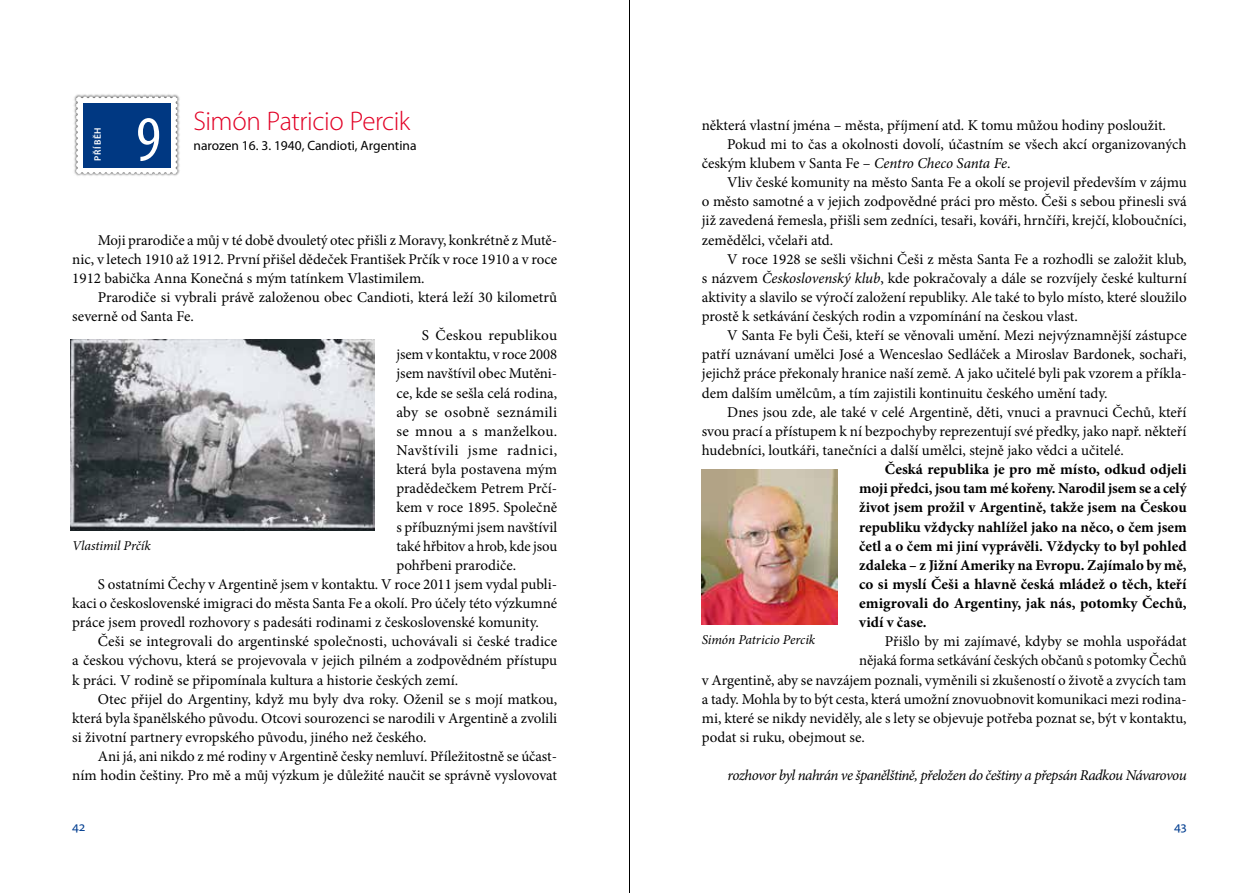
<style>
.page{position:relative;width:1259px;height:893px;background:#fff}
.page>*{position:absolute;margin:0;border:0;box-sizing:border-box;transform-origin:0 0}
.t1{font:condensed 64.5px "Myriad Pro";color:#fff}
.t2{font:300 27px "Myriad Pro";letter-spacing:-.02em;color:#e20025}
.t3{font:15px/19.2px "Minion Pro";color:#000;text-align:justify}
.t4{font:700 15px/19.2px "Minion Pro";letter-spacing:.005em;color:#000;text-align:justify}
.t5{font:italic 15px "Minion Pro";letter-spacing:-.04em;color:#000}
.t6{font:15px "Minion Pro";letter-spacing:.03em;color:#000}
.t7{font:15px "Minion Pro";letter-spacing:.02em;color:#000}
.t8{font:13.5px "Myriad Pro";color:#000}
.t9{font:italic 13.5px "Minion Pro";letter-spacing:-.01em;color:#000}
.t10{font:13.5px "Myriad Pro";color:#003d90}
.t11{font:600 9.45px "Myriad Pro";letter-spacing:.07em;color:#fff}
.s1{font-style:italic}
</style>
<div class="page">
<hr style="left:629px;top:0;width:1px;height:893px;background:#000">
<img style="left:74px;top:94px;width:106px;height:82px">
<svg style="left:76px;top:97px;width:101px;height:77px"></svg>
<div style="left:83px;top:103px;width:87px;height:65px;background:#003882"></div>
<img style="left:71px;top:340px;width:303px;height:190px">
<img style="left:702px;top:470px;width:136px;height:155px">
<p class="t11" style="left:92px;top:161px;width:35px;rotate:-90deg">příběh</p>
<h1 class="t1" style="left:136px;top:100px;width:26px">9</h1>
<h2 class="t2" style="left:193px;top:104px;width:218px">Simón Patricio Percik</h2>
<p class="t8" style="left:193px;top:137px;width:224px">narozen 16. 3. 1940, Candioti, Argentina</p>
<p class="t3" style="left:72px;top:230px;width:486px;text-indent:26px">Moji prarodiče a můj v té době dvouletý otec přišli z Moravy, konkrétně z Mutě&shy;nic, v letech 1910 až 1912. První přišel dědeček František Prčík v roce 1910 a v roce 1912 babička Anna Konečná s mým tatínkem Vlastimilem.</p>
<p class="t3" style="left:98px;top:288px;width:461px">Prarodiče si vybrali právě založenou obec Candioti, která leží 30 kilometrů</p>
<p class="t3" style="left:72px;top:307px;width:123px">severně od Santa Fe.</p>
<p class="t3" style="left:422px;top:326px;width:137px">S Českou republikou</p>
<p class="t3" style="left:396px;top:345px;width:162px">jsem v kontaktu, v roce 2008</p>
<p class="t3" style="left:396px;top:364px;width:162px">jsem navštívil obec Mutěni-</p>
<p class="t3" style="left:396px;top:383px;width:162px">ce, kde se sešla celá rodina,</p>
<p class="t7" style="left:396px;top:402px;width:162px">aby se osobně seznámili</p>
<p class="t3" style="left:396px;top:422px;width:162px">se mnou a s manželkou.</p>
<p class="t6" style="left:396px;top:440px;width:162px">Navštívili jsme radnici,</p>
<p class="t3" style="left:396px;top:460px;width:162px">která byla postavena mým</p>
<p class="t3" style="left:396px;top:479px;width:162px">pradědečkem Petrem Prčí-</p>
<p class="t3" style="left:396px;top:498px;width:162px">kem v roce 1895. Společně</p>
<p class="t3" style="left:396px;top:517px;width:162px">s příbuznými jsem navštívil</p>
<p class="t3" style="left:396px;top:536px;width:162px">také hřbitov a hrob, kde jsou</p>
<p class="t3" style="left:396px;top:555px;width:121px">pohřbeni prarodiče.</p>
<p class="t3" style="left:98px;top:575px;width:461px">S ostatními Čechy v Argentině jsem v kontaktu. V roce 2011 jsem vydal publi-</p>
<p class="t3" style="left:72px;top:594px;width:486px">kaci o československé imigraci do města Santa Fe a okolí. Pro účely této výzkumné</p>
<p class="t3" style="left:72px;top:613px;width:468px">práce jsem provedl rozhovory s padesáti rodinami z československé komunity.</p>
<p class="t3" style="left:98px;top:632px;width:461px">Češi se integrovali do argentinské společnosti, uchovávali si české tradice</p>
<p class="t3" style="left:72px;top:651px;width:486px">a českou výchovu, která se projevovala v jejich pilném a zodpovědném přístupu</p>
<p class="t3" style="left:72px;top:670px;width:387px">k práci. V rodině se připomínala kultura a historie českých zemí.</p>
<p class="t3" style="left:98px;top:689px;width:461px">Otec přijel do Argentiny, když mu byly dva roky. Oženil se s mojí matkou,</p>
<p class="t3" style="left:72px;top:709px;width:486px">která byla španělského původu. Otcovi sourozenci se narodili v Argentině a zvolili</p>
<p class="t3" style="left:72px;top:728px;width:356px">si životní partnery evropského původu, jiného než českého.</p>
<p class="t3" style="left:98px;top:747px;width:461px">Ani já, ani nikdo z mé rodiny v Argentině česky nemluví. Příležitostně se účast-</p>
<p class="t3" style="left:72px;top:766px;width:486px">ním hodin češtiny. Pro mě a můj výzkum je důležité naučit se správně vyslovovat</p>
<p class="t9" style="left:72px;top:536px;width:80px">Vlastimil Prčík</p>
<p class="t3" style="left:702px;top:115px;width:466px">některá vlastní jména – města, příjmení atd. K tomu můžou hodiny posloužit.</p>
<p class="t3" style="left:727px;top:135px;width:461px">Pokud mi to čas a okolnosti dovolí, účastním se všech akcí organizovaných</p>
<p class="t3" style="left:702px;top:154px;width:310px">českým klubem v Santa Fe – <span class="s1">Centro Checo Santa Fe</span>.</p>
<p class="t3" style="left:727px;top:173px;width:461px">Vliv české komunity na město Santa Fe a okolí se projevil především v zájmu</p>
<p class="t3" style="left:702px;top:192px;width:486px">o město samotné a v jejich zodpovědné práci pro město. Češi s sebou přinesli svá</p>
<p class="t3" style="left:702px;top:211px;width:486px">již zavedená řemesla, přišli sem zedníci, tesaři, kováři, hrnčíři, krejčí, kloboučníci,</p>
<p class="t3" style="left:702px;top:230px;width:133px">zemědělci, včelaři atd.</p>
<p class="t3" style="left:727px;top:249px;width:461px">V roce 1928 se sešli všichni Češi z města Santa Fe a rozhodli se založit klub,</p>
<p class="t3" style="left:702px;top:268px;width:486px">s názvem <span class="s1">Československý klub</span>, kde pokračovaly a dále se rozvíjely české kulturní</p>
<p class="t3" style="left:702px;top:288px;width:486px">aktivity a slavilo se výročí založení republiky. Ale také to bylo místo, které sloužilo</p>
<p class="t3" style="left:702px;top:307px;width:377px">prostě k setkávání českých rodin a vzpomínání na českou vlast.</p>
<p class="t3" style="left:727px;top:326px;width:461px">V Santa Fe byli Češi, kteří se věnovali umění. Mezi nejvýznamnější zástupce</p>
<p class="t3" style="left:702px;top:345px;width:486px">patří uznávaní umělci José a Wenceslao Sedláček a Miroslav Bardonek, sochaři,</p>
<p class="t3" style="left:702px;top:364px;width:486px">jejichž práce překonaly hranice naší země. A jako učitelé byli pak vzorem a příkla-</p>
<p class="t3" style="left:702px;top:383px;width:407px">dem dalším umělcům, a tím zajistili kontinuitu českého umění tady.</p>
<p class="t3" style="left:727px;top:402px;width:461px">Dnes jsou zde, ale také v celé Argentině, děti, vnuci a pravnuci Čechů, kteří</p>
<p class="t3" style="left:702px;top:422px;width:486px">svou prací a přístupem k ní bezpochyby reprezentují své předky, jako např. někteří</p>
<p class="t3" style="left:702px;top:441px;width:423px">hudebníci, loutkáři, tanečníci a další umělci, stejně jako vědci a učitelé.</p>
<p class="t4" style="left:859px;top:460px;width:329px;text-indent:26px">Česká republika je pro mě místo, odkud odjeli moji předci, jsou tam mé kořeny. Narodil jsem se a celý život jsem prožil v Argentině, takže jsem na Českou republiku vždycky nahlížel jako na něco, o čem jsem četl a o čem mi jiní vyprávěli. Vždycky to byl pohled zdaleka – z Jižní Ameriky na Evropu. Zajímalo by mě, co si myslí Češi a hlavně česká mládež o těch, kteří emigrovali do Argentiny, jak nás, potomky Čechů, vidí v čase.</p>
<p class="t3" style="left:884px;top:632px;width:303px">Přišlo by mi zajímavé, kdyby se mohla uspořádat</p>
<p class="t3" style="left:859px;top:651px;width:329px">nějaká forma setkávání českých občanů s potomky Čechů</p>
<p class="t3" style="left:702px;top:670px;width:486px">v Argentině, aby se navzájem poznali, vyměnili si zkušeností o životě a zvycích tam</p>
<p class="t3" style="left:702px;top:689px;width:486px">a tady. Mohla by to být cesta, která umožní znovuobnovit komunikaci mezi rodina-</p>
<p class="t3" style="left:702px;top:709px;width:486px">mi, které se nikdy neviděly, ale s lety se objevuje potřeba poznat se, být v kontaktu,</p>
<p class="t3" style="left:702px;top:728px;width:165px">podat si ruku, obejmout se.</p>
<p class="t5" style="left:727px;top:765px;width:460px">rozhovor byl nahrán ve španělštině, přeložen do češtiny a přepsán Radkou Návarovou</p>
<p class="t9" style="left:702px;top:630px;width:115px">Simón Patricio Percik</p>
<p class="t10" style="left:72px;top:818px;width:14px">42</p>
<p class="t10" style="left:1174px;top:818px;width:14px">43</p>
</div>
